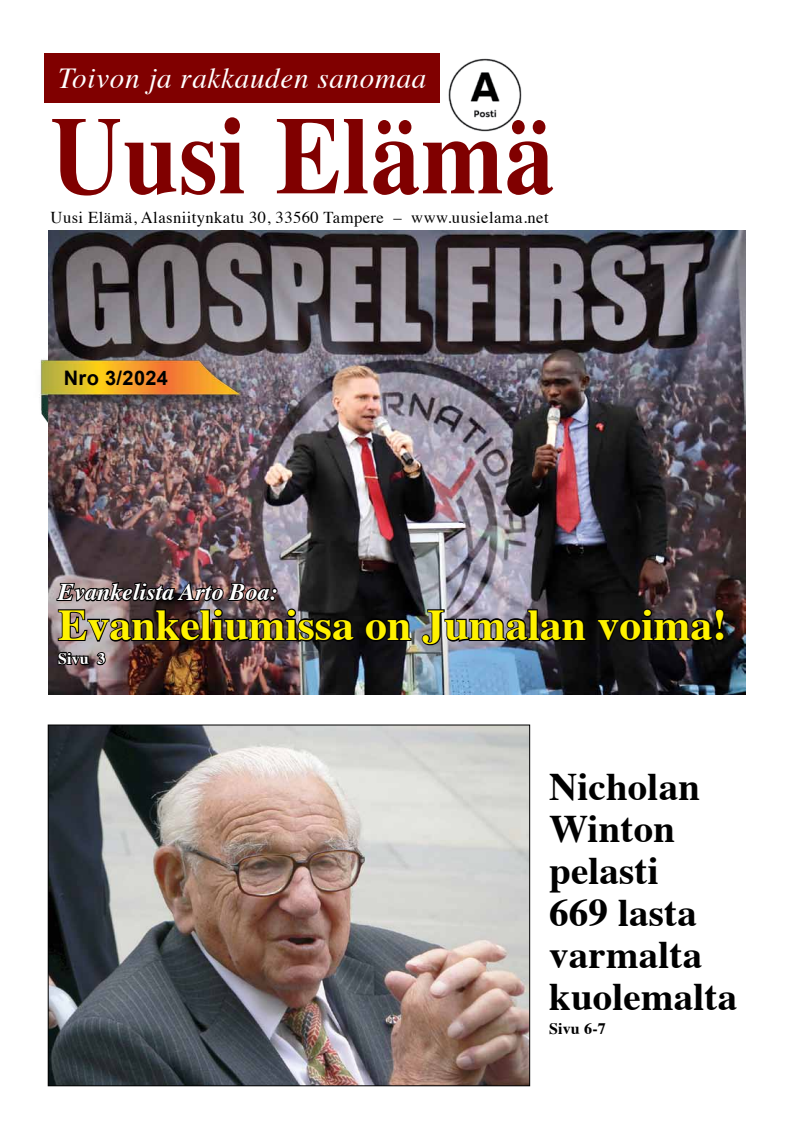
<style>
.page{position:relative;width:794px;height:1134px;background:#fff}
.page>*{position:absolute;margin:0;border:0;box-sizing:border-box;transform-origin:0 0}
.t1{font:700 110px "Times";letter-spacing:.01em;color:#800000;scale:.9 1}
.t2{font:700 44px "Times";color:#fff200}
.t3{font:700 39px/42px "Times";letter-spacing:.005em;color:#000}
.t4{font:italic 29px "Times";letter-spacing:.025em;color:#fff}
.t5{font:italic 700 24px "Times";color:#fff}
.t6{font:700 20px "Arial";letter-spacing:.015em;color:#000}
.t7{font:16.6px "Times";letter-spacing:.025em;color:#000}
.t8{font:700 16px "Times";color:#000}
.t9{font:700 16px "Times";color:#fff}
</style>
<div class="page">
<div style="left:44px;top:53px;width:395px;height:50px;background:#800000"></div>
<img style="left:448px;top:58px;width:74px;height:74px">
<img style="left:48px;top:230px;width:697px;height:465px">
<img style="left:39px;top:352px;width:205px;height:71px">
<img style="left:55px;top:581px;width:301px;height:62px">
<svg style="left:364px;top:617px;width:48px;height:26px"></svg>
<svg style="left:420px;top:608px;width:167px;height:38px;background:#4e4c54"></svg>
<svg style="left:596px;top:607px;width:130px;height:36px;background:#1b181b"></svg>
<svg style="left:56px;top:650px;width:51px;height:17px"></svg>
<img style="left:50px;top:727px;width:478px;height:357px">
<h3 class="t4" style="left:58px;top:53px;width:370px">Toivon ja rakkauden sanomaa</h3>
<h1 class="t1" style="left:51px;top:51px;width:561px">Uusi Elämä</h1>
<p class="t7" style="left:51px;top:202px;width:499px">Uusi Elämä, Alasniitynkatu 30, 33560 Tampere – www.uusielama.net</p>
<p class="t6" style="left:64px;top:365px;width:106px">Nro 3/2024</p>
<h3 class="t5" style="left:58px;top:569px;width:221px">Evankelista Arto Boa:</h3>
<h2 class="t2" style="left:58px;top:583px;width:670px">Evankeliumissa on Jumalan voima!</h2>
<p class="t9" style="left:58px;top:643px;width:49px">Sivu 3</p>
<h3 class="t3" style="left:549px;top:762px;width:190px">Nicholan<br>Winton pelasti<br>669 lasta varmalta kuolemalta</h3>
<p class="t8" style="left:549px;top:1013px;width:58px">Sivu 6-7</p>
</div>
